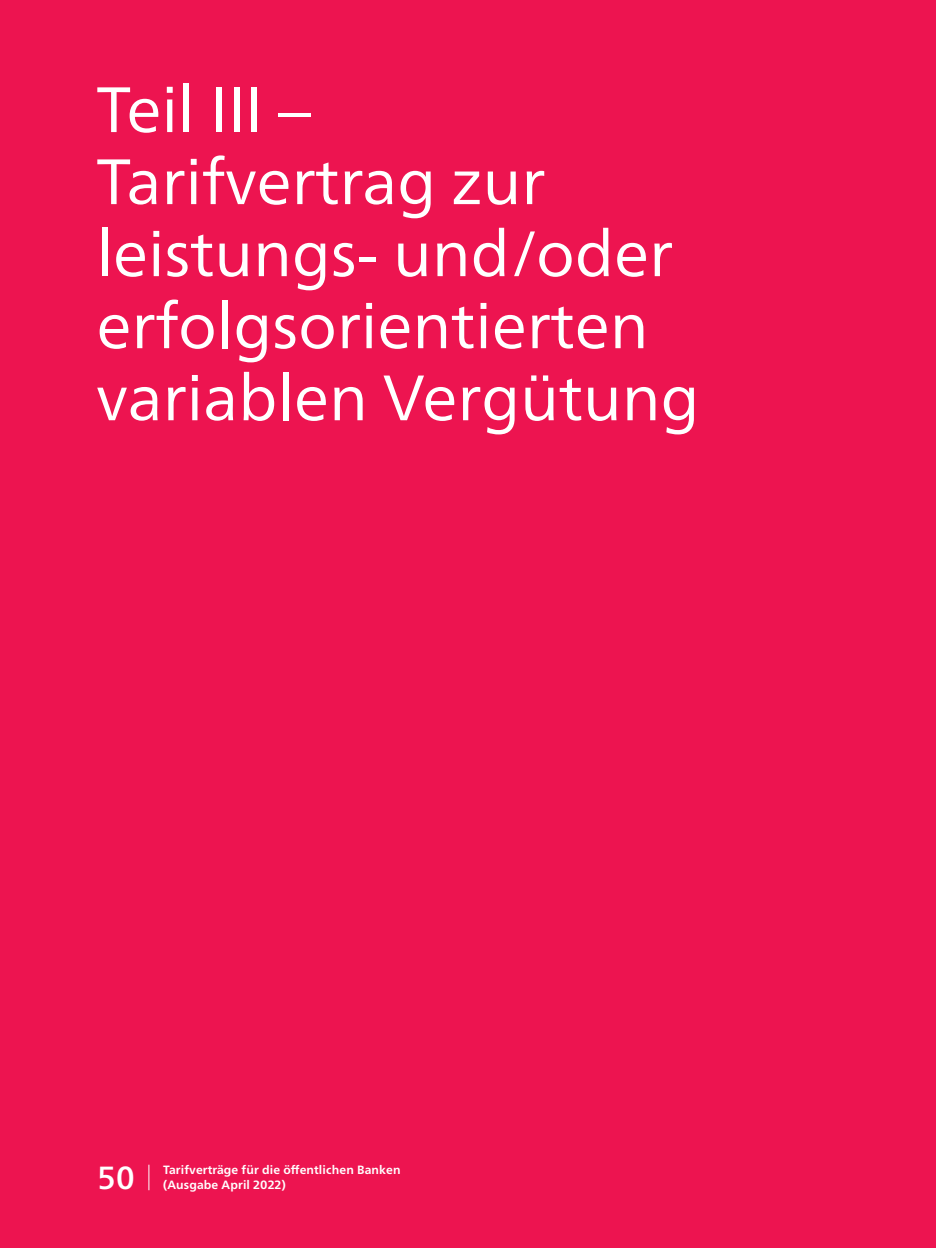
<style>
.page{position:relative;width:936px;height:1248px;background:#fff}
.page>*{position:absolute;margin:0;border:0;box-sizing:border-box;transform-origin:0 0}
.Kapitel_32_pt{font:64px/72px "Frutiger Neue LT Pro";color:#fff}
.t1{font:500 32px "Frutiger Neue LT Pro";color:#fff}
.t2{font:700 12px "Frutiger Neue LT Pro";letter-spacing:.01em;color:#fff}
</style>
<div class="page">
<div style="left:0;top:0;width:935px;height:1247px;background:#ed1450"></div>
<svg style="left:148px;top:1164px;width:1px;height:26px"></svg>
<p class="Kapitel_32_pt" style="left:96px;top:73px;width:604px">Teil III –<br>Tarifvertrag zur leistungs- und/oder erfolgsorientierten variablen Vergütung</p>
<p class="t1" style="left:98px;top:1158px;width:39px">50</p>
<p class="t2" style="left:163px;top:1162px;width:239px">Tarifverträge für die öffentlichen Banken</p>
<p class="t2" style="left:163px;top:1177px;width:124px">(Ausgabe April 2022)</p>
</div>
